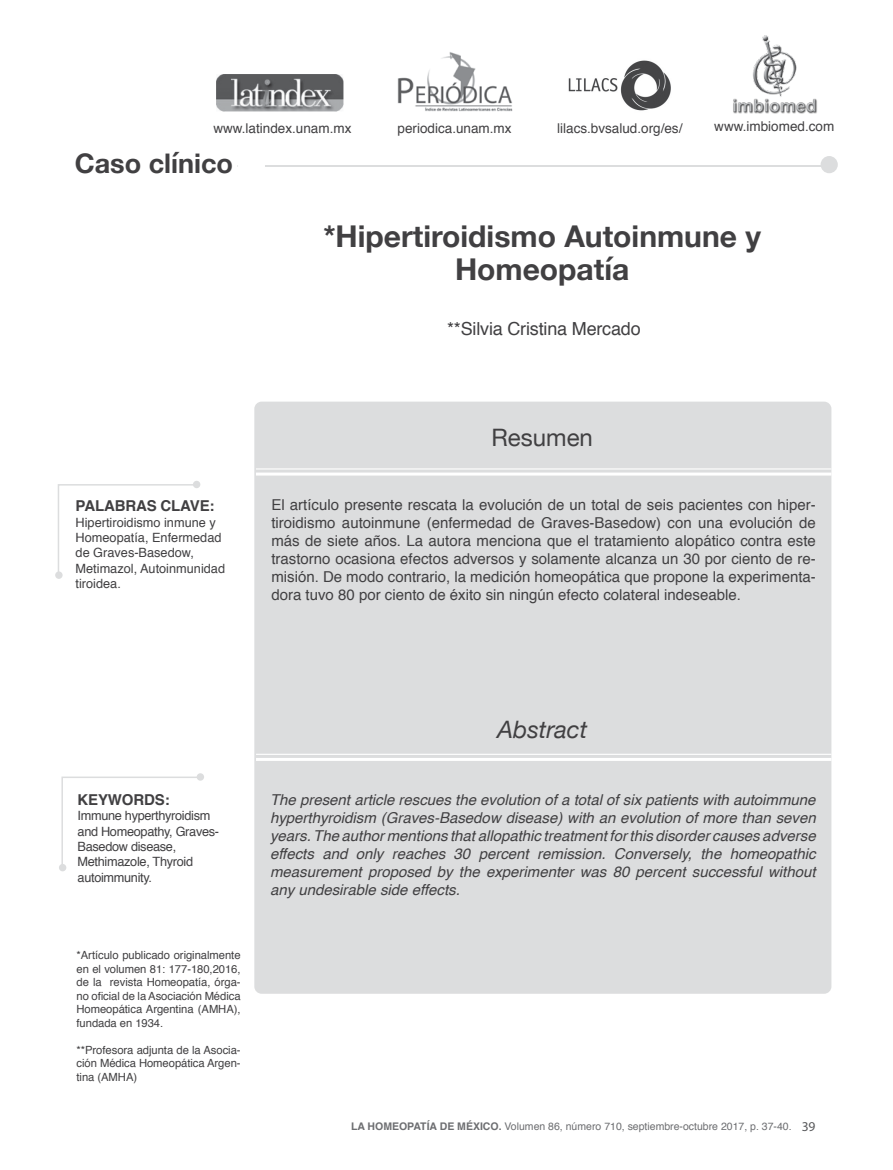
<style>
.page{position:relative;width:893px;height:1170px;background:#fff}
.page>*{position:absolute;margin:0;border:0;box-sizing:border-box;transform-origin:0 0}
.t1{font:700 30px/33px "Helvetica Neue";color:#414042;text-align:center}
.t2{font:700 27px "Helvetica Neue";color:#414042}
.t3{font:italic 24px "Helvetica Neue";color:#414042}
.t4{font:24px "Helvetica Neue";color:#414042}
.t5{font:18px "Helvetica";letter-spacing:-.01em;color:#414042}
.t6{font:15px/18px "Helvetica";color:#414042;text-align:justify}
.t7{font:italic 15px/18px "Helvetica";color:#414042;text-align:justify}
.t8{font:700 15px "Helvetica";letter-spacing:-.01em;color:#414042}
.t9{font:13.5px "Helvetica";color:#414042}
.t10{font:12.75px/15.3px "Helvetica";color:#414042}
.t11{font:12.75px/15.3px "Helvetica";letter-spacing:-.025em;color:#414042}
.t12{font:11.25px/13.5px "Helvetica";letter-spacing:-.005em;color:#414042;text-align:justify}
.t13{font:10.5px "Helvetica";color:#6d6e71}
.s1{font-weight:700}
.s2{font-family:"Myriad Pro";font-size:13.5px;color:#58595b}
</style>
<div class="page">
<div style="left:254px;top:401px;width:577px;height:592px;background:#dcddde;border-radius:7px"></div>
<hr style="left:256px;top:472px;width:575px;height:3px;background:#fff">
<hr style="left:256px;top:468px;width:575px;height:1px;background:#fff">
<hr style="left:237px;top:165px;width:585px;height:1px;background:#dcddde">
<div style="left:821px;top:156px;width:17px;height:17px;background:#dcddde;border-radius:50%"></div>
<div style="left:237px;top:154px;width:28px;height:21px;background:#fff"></div>
<img style="left:216px;top:74px;width:128px;height:37px">
<img style="left:397px;top:52px;width:116px;height:60px">
<img style="left:568px;top:60px;width:103px;height:51px">
<img style="left:733px;top:35px;width:84px;height:79px">
<div style="left:193px;top:480px;width:7px;height:8px;background:#dcddde;border-radius:50%"></div>
<svg style="left:57px;top:484px;width:138px;height:87px"></svg>
<div style="left:55px;top:571px;width:8px;height:8px;background:#dcddde;border-radius:50%"></div>
<hr style="left:256px;top:757px;width:575px;height:3px;background:#fff">
<hr style="left:256px;top:753px;width:575px;height:1px;background:#fff">
<div style="left:197px;top:773px;width:7px;height:7px;background:#dcddde;border-radius:50%"></div>
<svg style="left:61px;top:776px;width:140px;height:94px"></svg>
<div style="left:59px;top:863px;width:7px;height:8px;background:#dcddde;border-radius:50%"></div>
<p class="t9" style="left:213px;top:118px;width:140px">www.latindex.unam.mx</p>
<p class="t9" style="left:398px;top:118px;width:116px">periodica.unam.mx</p>
<p class="t9" style="left:557px;top:118px;width:127px">lilacs.bvsalud.org/es/</p>
<h2 class="t2" style="left:75px;top:142px;width:160px">Caso clínico</h2>
<p class="t9" style="left:714px;top:116px;width:122px">www.imbiomed.com</p>
<h1 class="t1" style="left:323px;top:221px;width:439px">*Hipertiroidismo Autoinmune y<br>Homeopatía</h1>
<p class="t5" style="left:447px;top:315px;width:195px">**Silvia Cristina Mercado</p>
<p class="t8" style="left:76px;top:494px;width:141px">PALABRAS CLAVE:</p>
<p class="t10" style="left:76px;top:515px;width:151px">Hipertiroidismo inmune y<br>Homeopatía, Enfermedad de Graves-Basedow,<br>Metimazol, Autoinmunidad tiroidea.</p>
<h3 class="t4" style="left:491px;top:420px;width:103px">Resumen</h3>
<p class="t6" style="left:271px;top:496px;width:546px">El artículo presente rescata la evolución de un total de seis pacientes con hiper&shy;tiroidismo autoinmune (enfermedad de Graves-Basedow) con una evolución de más de siete años. La autora menciona que el tratamiento alopático contra este trastorno ocasiona efectos adversos y solamente alcanza un 30 por ciento de re&shy;misión. De modo contrario, la medición homeopática que propone la experimenta&shy;dora tuvo 80 por ciento de éxito sin ningún efecto colateral indeseable.</p>
<p class="t8" style="left:78px;top:787px;width:94px">KEYWORDS:</p>
<p class="t11" style="left:78px;top:808px;width:143px">Immune hyperthyroidism and Homeopathy, Graves-<br>Basedow disease,<br>Methimazole, Thyroid autoimmunity.</p>
<p class="t12" style="left:77px;top:948px;width:166px">*Artículo publicado originalmente en el volumen 81: 177-180,2016, de la revista Homeopatía, órga&shy;no oficial de la Asociación Médica Homeopática Argentina (AMHA), fundada en 1934.</p>
<p class="t12" style="left:77px;top:1043px;width:166px">**Profesora adjunta de la Asocia&shy;ción Médica Homeopática Argen&shy;tina (AMHA)</p>
<h3 class="t3" style="left:497px;top:711px;width:92px">Abstract</h3>
<p class="t7" style="left:270px;top:790px;width:547px">The present article rescues the evolution of a total of six patients with autoimmune hyperthyroidism (Graves-Basedow disease) with an evolution of more than seven years. The author mentions that allopathic treatment for this disorder causes adverse effects and only reaches 30 percent remission. Conversely, the homeopathic measurement proposed by the experimenter was 80 percent successful without any undesirable side effects.</p>
<p class="t13" style="left:351px;top:1117px;width:466px"><span class="s1">LA HOMEOPATÍA DE MÉXICO.</span> Volumen 86, número 710, septiembre-octubre 2017, p. 37-40. <span class="s2">39</span></p>
</div>
